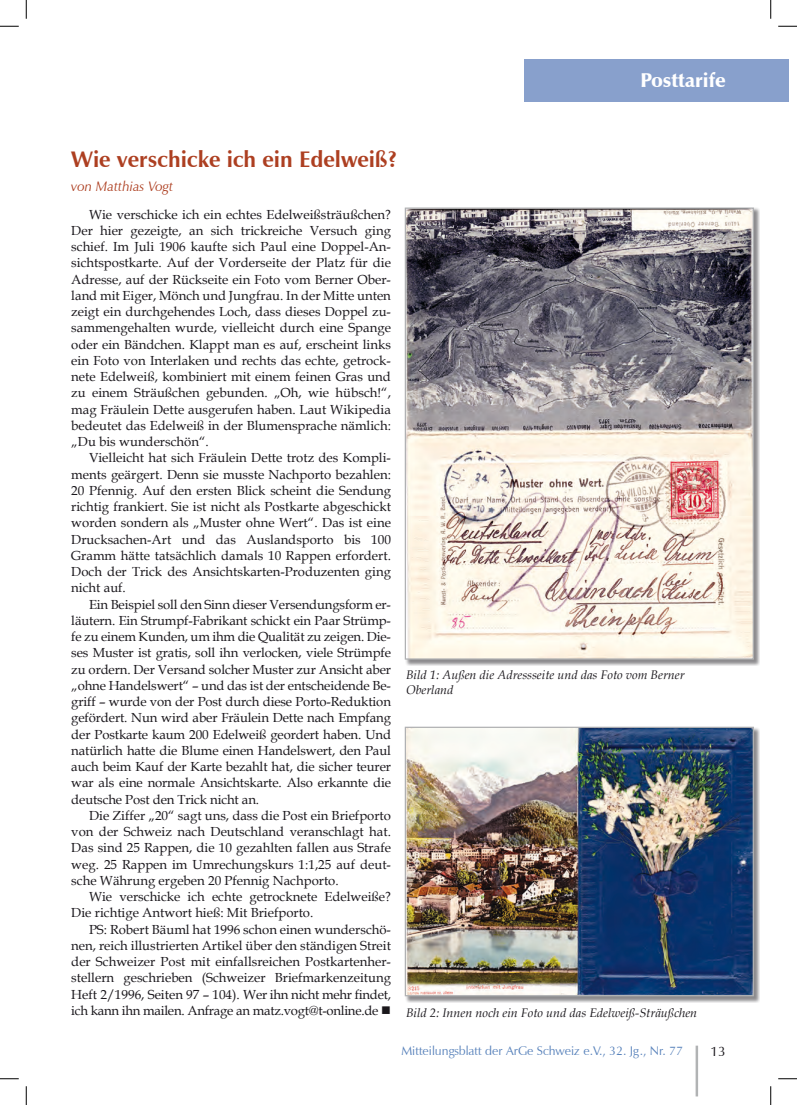
<style>
.page{position:relative;width:797px;height:1105px;background:#fff}
.page>*{position:absolute;margin:0;border:0;box-sizing:border-box;transform-origin:0 0}
.t1{font:700 22.5px "Zapf Humanist 601 BT";color:#ad3f21}
.t2{font:900 20px "Zapf Humanist 601 BT";color:#fff}
.t3{font:italic 13.75px "Zapf Humanist 601 BT";color:#ad3f21}
.t4{font:13.75px "Zapf Humanist 601 BT";color:#1a171c}
.t5{font:13.12px/16.2px "Book Antiqua";color:#1a171c;text-align:justify}
.t6{font:italic 12.5px/15px "Book Antiqua";color:#1a171c}
.t7{font:12.5px "Zapf Humanist 601 BT";color:#5882bb}
</style>
<div class="page">
<hr style="left:695px;top:1046px;width:3px;height:50px;background:#b1b3b4">
<div style="left:524px;top:59px;width:264px;height:42px;background:#88a0cc"></div>
<div style="left:403px;top:206px;width:357px;height:460px;background:#1a171c;opacity:.5"></div>
<img style="left:404px;top:207px;width:350px;height:453px">
<div style="left:403px;top:725px;width:357px;height:278px;background:#1a171c;opacity:.5"></div>
<img style="left:404px;top:726px;width:350px;height:271px">
<svg style="left:0;top:25px;width:19px;height:2px"></svg>
<svg style="left:778px;top:25px;width:19px;height:2px"></svg>
<svg style="left:0;top:1078px;width:19px;height:1px"></svg>
<svg style="left:778px;top:1078px;width:19px;height:1px"></svg>
<svg style="left:25px;top:0;width:2px;height:19px"></svg>
<svg style="left:25px;top:1086px;width:2px;height:19px"></svg>
<svg style="left:770px;top:0;width:1px;height:19px"></svg>
<svg style="left:770px;top:1086px;width:1px;height:19px"></svg>
<p class="t2" style="left:640px;top:67px;width:87px">Posttarife</p>
<p class="t1" style="left:71px;top:145px;width:328px">Wie verschicke ich ein Edelweiß?</p>
<p class="t3" style="left:71px;top:177px;width:104px">von Matthias Vogt</p>
<p class="t5" style="left:71px;top:206px;width:321px;text-indent:18px">Wie verschicke ich ein echtes Edelweißsträußchen?<br>Der hier gezeigte, an sich trickreiche Versuch ging schief. Im Juli 1906 kaufte sich Paul eine Doppel-An&shy;sichtspostkarte. Auf der Vorderseite der Platz für die Adresse, auf der Rückseite ein Foto vom Berner Ober&shy;land mit Eiger, Mönch und Jungfrau. In der Mitte unten zeigt ein durchgehendes Loch, dass dieses Doppel zu&shy;sammengehalten wurde, vielleicht durch eine Spange oder ein Bändchen. Klappt man es auf, erscheint links ein Foto von Interlaken und rechts das echte, getrock&shy;nete Edelweiß, kombiniert mit einem feinen Gras und zu einem Sträußchen gebunden. „Oh, wie hübsch!“, mag Fräulein Dette ausgerufen haben. Laut Wikipedia bedeutet das Edelweiß in der Blumensprache nämlich: „Du bis wunderschön“.</p>
<p class="t5" style="left:71px;top:449px;width:321px;text-indent:18px">Vielleicht hat sich Fräulein Dette trotz des Kompli&shy;ments geärgert. Denn sie musste Nachporto bezahlen:<br>20 Pfennig. Auf den ersten Blick scheint die Sendung richtig frankiert. Sie ist nicht als Postkarte abgeschickt worden sondern als „Muster ohne Wert“. Das ist eine Drucksachen-Art und das Auslandsporto bis 100<br>Gramm hätte tatsächlich damals 10 Rappen erfordert.<br>Doch der Trick des Ansichtskarten-Produzenten ging nicht auf.</p>
<p class="t5" style="left:71px;top:596px;width:321px;text-indent:18px">Ein Beispiel soll den Sinn dieser Versendungsform er&shy;läutern. Ein Strumpf-Fabrikant schickt ein Paar Strümp&shy;fe zu einem Kunden, um ihm die Qualität zu zeigen. Die&shy;ses Muster ist gratis, soll ihn verlocken, viele Strümpfe zu ordern. Der Versand solcher Muster zur Ansicht aber „ohne Handelswert“ – und das ist der entscheidende Be&shy;griff – wurde von der Post durch diese Porto-Reduktion gefördert. Nun wird aber Fräulein Dette nach Empfang der Postkarte kaum 200 Edelweiß geordert haben. Und natürlich hatte die Blume einen Handelswert, den Paul auch beim Kauf der Karte bezahlt hat, die sicher teurer war als eine normale Ansichtskarte. Also erkannte die deutsche Post den Trick nicht an.</p>
<p class="t5" style="left:71px;top:807px;width:321px;text-indent:18px">Die Ziffer „20“ sagt uns, dass die Post ein Briefporto von der Schweiz nach Deutschland veranschlagt hat.<br>Das sind 25 Rappen, die 10 gezahlten fallen aus Strafe weg. 25 Rappen im Umrechungskurs 1:1,25 auf deut&shy;sche Währung ergeben 20 Pfennig Nachporto.</p>
<p class="t5" style="left:71px;top:888px;width:321px;text-indent:18px">Wie verschicke ich echte getrocknete Edelweiße?<br>Die richtige Antwort hieß: Mit Briefporto.</p>
<p class="t5" style="left:71px;top:921px;width:321px;text-indent:18px">PS: Robert Bäuml hat 1996 schon einen wunderschö&shy;nen, reich illustrierten Artikel über den ständigen Streit der Schweizer Post mit einfallsreichen Postkartenher&shy;stellern geschrieben (Schweizer Briefmarkenzeitung Heft 2/1996, Seiten 97 – 104). Wer ihn nicht mehr findet, ich kann ihn mailen. Anfrage an matz.vogt@t-online.de ■</p>
<p class="t6" style="left:406px;top:667px;width:280px">Bild 1: Außen die Adressseite und das Foto vom Berner<br>Oberland</p>
<p class="t6" style="left:406px;top:1004px;width:293px">Bild 2: Innen noch ein Foto und das Edelweiß-Sträußchen</p>
<p class="t7" style="left:401px;top:1043px;width:283px">Mitteilungsblatt der ArGe Schweiz e.V., 32. Jg., Nr. 77</p>
<p class="t4" style="left:710px;top:1043px;width:17px">13</p>
</div>
